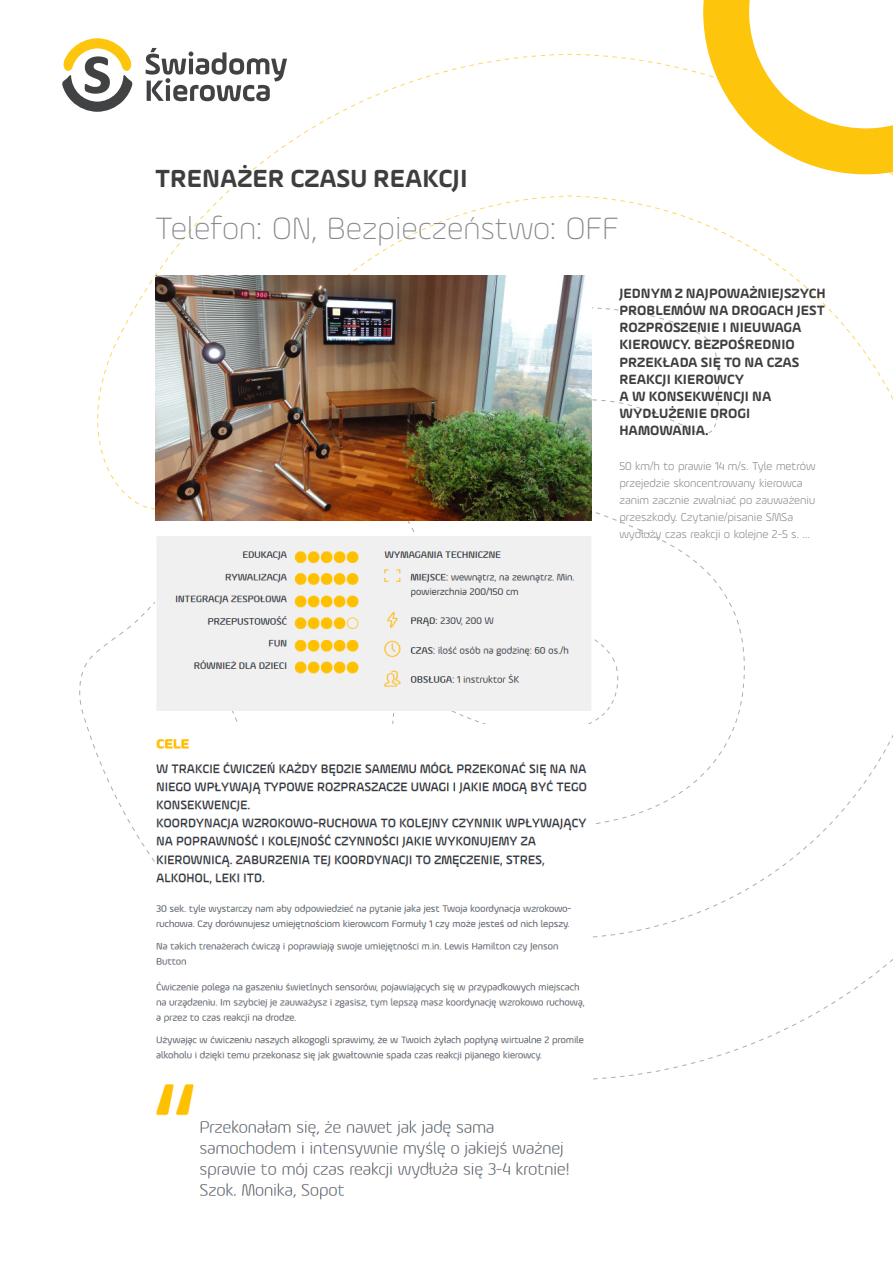
<style>
.page{position:relative;width:893px;height:1263px;background:#fff}
.page>*{position:absolute;margin:0;border:0;box-sizing:border-box;transform-origin:0 0}
.t1{font:300 expanded 32.85px "Ample";color:#848689}
.t2{font:700 26.25px "Ample";color:#3e3e3f}
.t3{font:700 14.25px/17.2px "Ample";color:#3e3e3f}
.t4{font:300 12px/17.2px "Ample";color:#848689}
</style>
<div class="page">
<svg style="left:150px;top:48px;width:77px;height:6px"></svg>
<svg style="left:62px;top:38px;width:65px;height:74px"></svg>
<svg style="left:703px;top:0;width:54px;height:54px;background:#fecd2e"></svg>
<svg style="left:113px;top:54px;width:780px;height:454px"></svg>
<img style="left:155px;top:275px;width:436px;height:246px">
<img style="left:157px;top:536px;width:434px;height:174px">
<img style="left:155px;top:739px;width:432px;height:461px">
<p class="t2" style="left:155px;top:163px;width:314px">TRENAŻER CZASU REAKCJI</p>
<p class="t1" style="left:155px;top:209px;width:465px">Telefon: ON, Bezpieczeństwo: OFF</p>
<p class="t3" style="left:619px;top:284px;width:208px">JEDNYM Z NAJPOWAŻNIEJSZYCH<br>PROBLEMÓW NA DROGACH JEST<br>ROZPROSZENIE I NIEUWAGA<br>KIEROWCY. BEZPOŚREDNIO<br>PRZEKŁADA SIĘ TO NA CZAS<br>REAKCJI KIEROWCY<br>A W KONSEKWENCJI NA<br>WYDŁUŻENIE DROGI<br>HAMOWANIA.</p>
<p class="t4" style="left:619px;top:457px;width:198px">50 km/h to prawie 14 m/s. Tyle metrów przejedzie skoncentrowany kierowca zanim zacznie zwalniać po zauważeniu przeszkody. Czytanie/pisanie SMSa wydłuży czas reakcji o kolejne 2-5 s. …</p>
</div>
